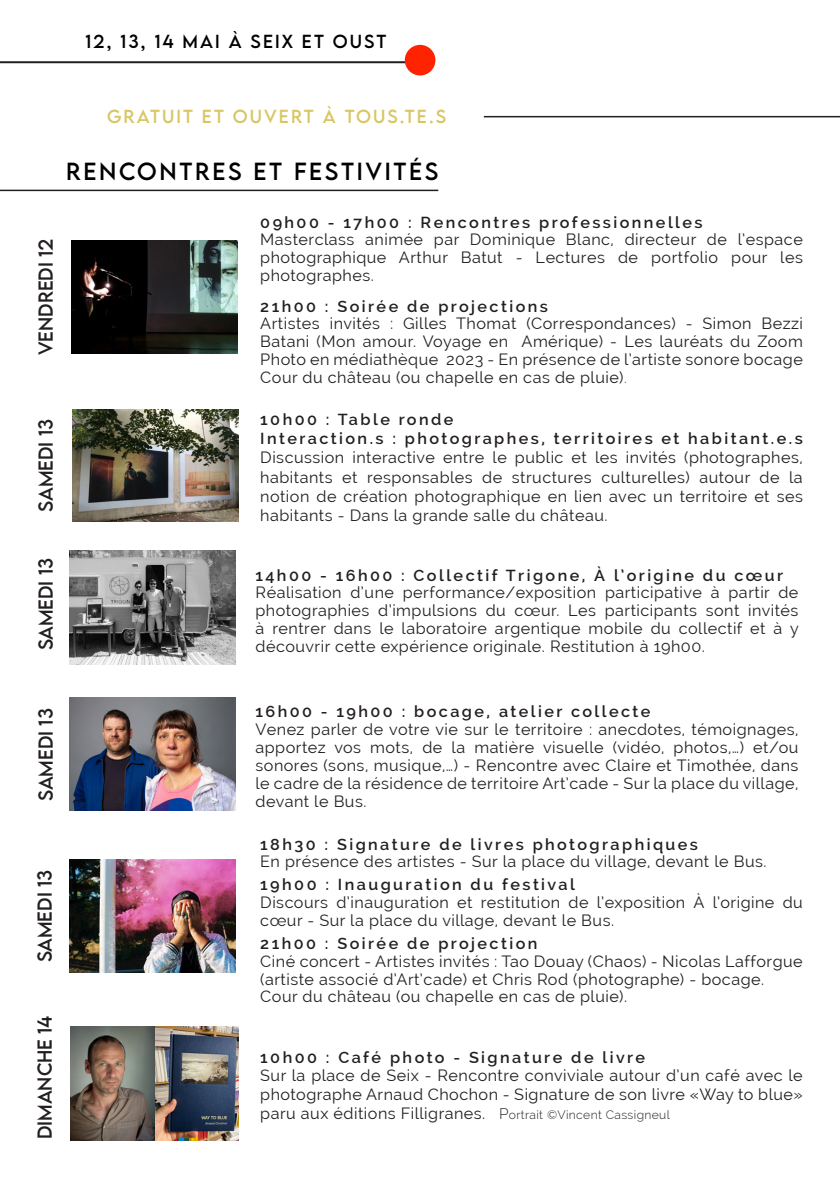
<style>
.page{position:relative;width:840px;height:1191px;background:#fff}
.page>*{position:absolute;margin:0;border:0;box-sizing:border-box;transform-origin:0 0}
.t1{font:22px "LEMONMILK";letter-spacing:.12em;color:#000001}
.t2{font:18px "LEMONMILK";color:#231f20}
.t3{font:16.8px "LEMONMILK";letter-spacing:.12em;color:#d8c663}
.t4{font:16.8px "LEMONMILK";letter-spacing:.12em;color:#000001}
.t5{font:16px/18px "Raleway";letter-spacing:.03em;color:#231f20;text-align:justify}
.t6{font:600 16px "Raleway";letter-spacing:.15em;color:#231f20}
.s1{font-weight:300;font-size:15px}
.s2{font-weight:300;font-size:12px}
</style>
<div class="page">
<hr style="left:0;top:190px;width:438px;height:1px;background:#231f20">
<img style="left:71px;top:240px;width:166px;height:114px">
<img style="left:73px;top:410px;width:165px;height:111px">
<img style="left:69px;top:551px;width:166px;height:113px">
<img style="left:69px;top:697px;width:166px;height:113px">
<img style="left:71px;top:1026px;width:85px;height:115px">
<hr style="left:0;top:61px;width:414px;height:2px;background:#231f20">
<div style="left:405px;top:46px;width:29px;height:28px;background:#ff2301;border-radius:50%"></div>
<div style="left:404px;top:45px;width:31px;height:30px;border:2px solid #ff2301;border-radius:50%"></div>
<hr style="left:483px;top:116px;width:356px;height:1px;background:#231f20">
<img style="left:69px;top:859px;width:166px;height:114px">
<img style="left:156px;top:1026px;width:82px;height:115px">
<p class="t4" style="left:85px;top:30px;width:301px">12, 13, 14 MAI À SEIX ET OUST</p>
<p class="t2" style="left:34px;top:355px;width:118px;rotate:-90deg">VENDREDI 12</p>
<p class="t2" style="left:34px;top:511px;width:94px;rotate:-90deg">SAMEDI 13</p>
<p class="t2" style="left:34px;top:650px;width:94px;rotate:-90deg">SAMEDI 13</p>
<p class="t3" style="left:107px;top:106px;width:340px">GRATUIT ET OUVERT À TOUS.TE.S</p>
<p class="t1" style="left:66px;top:157px;width:372px">RENCONTRES ET FESTIVITÉS</p>
<p class="t6" style="left:260px;top:213px;width:443px">09h00 - 17h00 : Rencontres professionnelles</p>
<p class="t5" style="left:260px;top:231px;width:543px">Masterclass animée par Dominique Blanc, directeur de l’espace photographique Arthur Batut - Lectures de portfolio pour les photographes.</p>
<p class="t6" style="left:260px;top:297px;width:289px">21h00 : Soirée de projections</p>
<p class="t5" style="left:260px;top:314px;width:544px">Artistes invités : Gilles Thomat (Correspondances) - Simon Bezzi Batani (Mon amour. Voyage en Amérique) - Les lauréats du Zoom Photo en médiathèque 2023 - En présence de l’artiste sonore bocage Cour du château (ou chapelle en cas de pluie)<span class="s1">.</span></p>
<p class="t6" style="left:260px;top:410px;width:195px">10h00 : Table ronde</p>
<p class="t6" style="left:260px;top:429px;width:543px">Interaction.s : photographes, territoires et habitant.e.s</p>
<p class="t5" style="left:260px;top:448px;width:543px;line-height:19.2px">Discussion interactive entre le public et les invités (photographes, habitants et responsables de structures culturelles) autour de la notion de création photographique en lien avec un territoire et ses habitants - Dans la grande salle du château.</p>
<p class="t6" style="left:255px;top:566px;width:529px">14h00 - 16h00 : Collectif Trigone, À l’origine du cœur</p>
<p class="t5" style="left:255px;top:583px;width:544px">Réalisation d’une performance/exposition participative à partir de photographies d’impulsions du cœur. Les participants sont invités à rentrer dans le laboratoire argentique mobile du collectif et à y</p>
<p class="t5" style="left:255px;top:637px;width:450px">découvrir cette expérience originale. Restitution à 19h00.</p>
<p class="t2" style="left:34px;top:801px;width:94px;rotate:-90deg">SAMEDI 13</p>
<p class="t2" style="left:33px;top:962px;width:94px;rotate:-90deg">SAMEDI 13</p>
<p class="t2" style="left:33px;top:1139px;width:125px;rotate:-90deg">DIMANCHE 14</p>
<p class="t6" style="left:255px;top:702px;width:396px">16h00 - 19h00 : bocage, atelier collecte</p>
<p class="t5" style="left:255px;top:720px;width:544px">Venez parler de votre vie sur le territoire : anecdotes, témoignages, apportez vos mots, de la matière visuelle (vidéo, photos,…) et/ou sonores (sons, musique,…) - Rencontre avec Claire et Timothée, dans le cadre de la résidence de territoire Art’cade - Sur la place du village, devant le Bus.</p>
<p class="t6" style="left:260px;top:835px;width:439px">18h30 : Signature de livres photographiques</p>
<p class="t5" style="left:260px;top:852px;width:507px">En présence des artistes - Sur la place du village, devant le Bus.</p>
<p class="t6" style="left:260px;top:875px;width:316px">19h00 : Inauguration du festival</p>
<p class="t5" style="left:260px;top:893px;width:543px">Discours d’inauguration et restitution de l’exposition À l’origine du cœur - Sur la place du village, devant le Bus.</p>
<p class="t6" style="left:260px;top:934px;width:278px">21h00 : Soirée de projection</p>
<p class="t5" style="left:260px;top:951px;width:543px">Ciné concert - Artistes invités : Tao Douay (Chaos) - Nicolas Lafforgue (artiste associé d’Art’cade) et Chris Rod (photographe) - bocage.</p>
<p class="t5" style="left:260px;top:987px;width:368px">Cour du château (ou chapelle en cas de pluie).</p>
<p class="t6" style="left:260px;top:1048px;width:386px">10h00 : Café photo - Signature de livre</p>
<p class="t5" style="left:260px;top:1065px;width:544px;line-height:19.2px">Sur la place de Seix - Rencontre conviviale autour d’un café avec le photographe Arnaud Chochon - Signature de son livre «Way to blue» paru aux éditions Filligranes. <span class="s1">P</span><span class="s2">ortrait ©Vincent Cassigneul</span></p>
</div>
